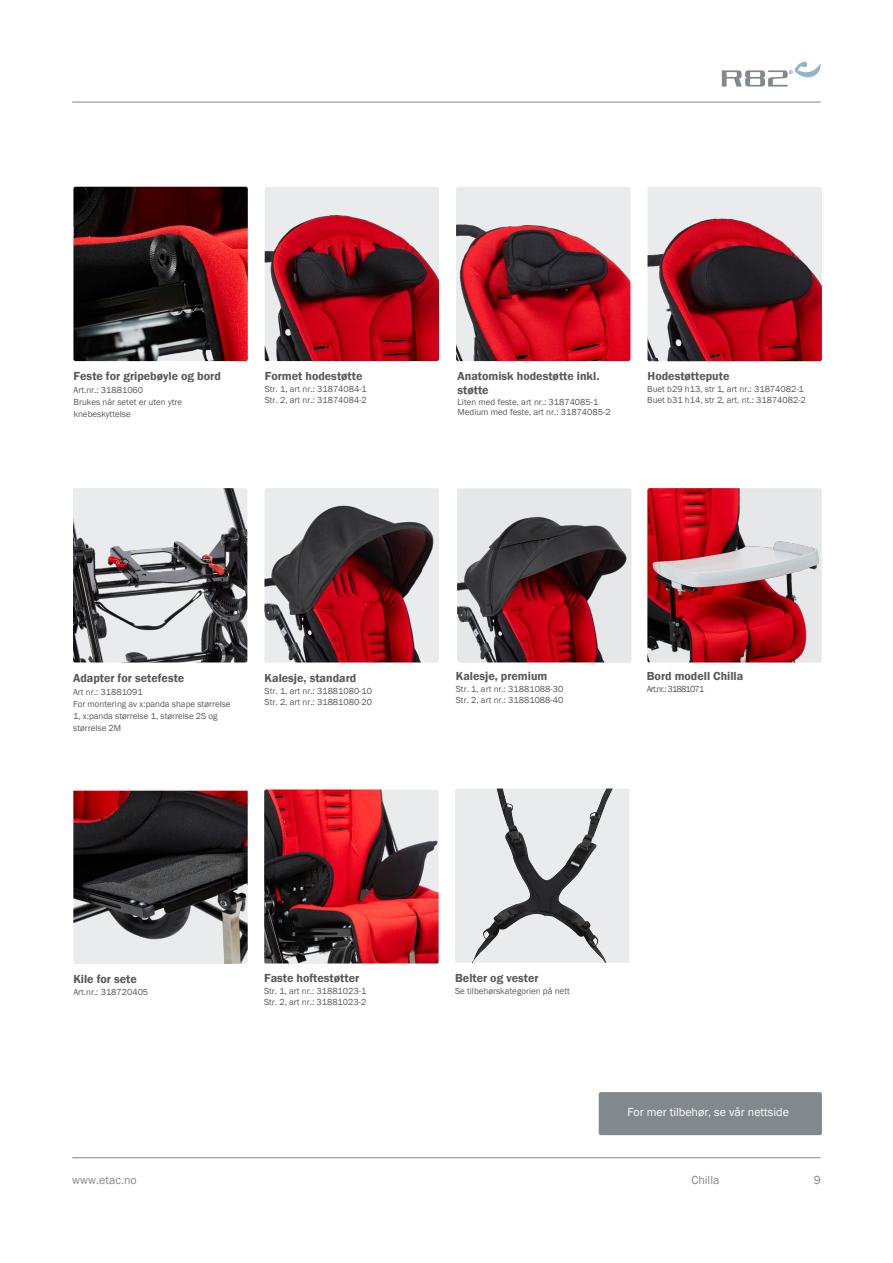
<style>
.page{position:relative;width:893px;height:1263px;background:#fff}
.page>*{position:absolute;margin:0;border:0;box-sizing:border-box;transform-origin:0 0}
._6__Body_-_Facts{font:600 12px/13.5px "Franklin Gothic";color:#57585a}
._6__Header_-_Accessories{font:600 12px "Franklin Gothic";color:#57585a}
._8__Pagina_left_white{font:12px "Franklin Gothic";color:#fff}
.t1{font:12px "Franklin Gothic";color:#83888c}
._6__Body_-_Facts-2{font:9px/12px "Franklin Gothic";color:#57585a}
._6__Header_-_Accessories-2{font:9px/10.8px "Franklin Gothic";color:#57585a}
._6__Body_-_Facts-3{font:9px "Franklin Gothic";letter-spacing:-.085em;color:#57585a}
</style>
<div class="page">
<img style="left:73px;top:791px;width:175px;height:173px">
<img style="left:648px;top:187px;width:174px;height:174px">
<img style="left:456px;top:187px;width:174px;height:174px">
<img style="left:265px;top:187px;width:174px;height:174px">
<img style="left:264px;top:789px;width:175px;height:174px">
<div style="left:455px;top:788px;width:174px;height:175px;background:#eaebec;border-radius:2px"></div>
<img style="left:471px;top:788px;width:136px;height:175px">
<img style="left:647px;top:488px;width:175px;height:174px">
<img style="left:457px;top:488px;width:174px;height:174px">
<img style="left:264px;top:488px;width:175px;height:174px">
<img style="left:73px;top:488px;width:174px;height:174px">
<img style="left:73px;top:187px;width:175px;height:174px">
<hr style="left:72px;top:102px;width:749px;height:1px;background:#83888c">
<hr style="left:72px;top:1157px;width:749px;height:1px;background:#83888c">
<svg style="left:722px;top:62px;width:99px;height:25px"></svg>
<div style="left:599px;top:1092px;width:223px;height:43px;background:#83888c;border-radius:2px"></div>
<p class="_6__Body_-_Facts" style="left:74px;top:369px;width:149px">Feste for gripebøyle og bord</p>
<p class="_6__Body_-_Facts-2" style="left:74px;top:384px;width:110px">Art.nr.: 31881060<br>Brukes når setet er uten ytre knebeskyttelse</p>
<p class="_6__Body_-_Facts" style="left:265px;top:369px;width:99px">Formet hodestøtte</p>
<p class="_6__Body_-_Facts-2" style="left:265px;top:384px;width:104px;line-height:10.8px">Str. 1, art nr.: 31874084-1<br>Str. 2, art nr.: 31874084-2</p>
<p class="_6__Body_-_Facts" style="left:458px;top:370px;width:143px">Anatomisk hodestøtte inkl. støtte</p>
<p class="_6__Body_-_Facts-2" style="left:458px;top:397px;width:155px;line-height:9.9px">Liten med feste, art nr.: 31874085-1<br>Medium med feste, art nr.: 31874085-2</p>
<p class="_6__Body_-_Facts" style="left:648px;top:369px;width:83px">Hodestøttepute</p>
<p class="_6__Body_-_Facts-2" style="left:647px;top:384px;width:160px;line-height:10.8px">Buet b29 h13, str 1, art nr.: 31874082-1<br>Buet b31 h14, str 2, art. nt.: 31874082-2</p>
<p class="_6__Body_-_Facts" style="left:73px;top:671px;width:113px">Adapter for setefeste</p>
<p class="_6__Body_-_Facts-2" style="left:73px;top:686px;width:159px">Art nr.: 31881091<br>For montering av x:panda shape størrelse<br>1, x:panda størrelse 1, størrelse 2S og størrelse 2M</p>
<p class="_6__Header_-_Accessories" style="left:265px;top:670px;width:93px">Kalesje, standard</p>
<p class="_6__Header_-_Accessories-2" style="left:265px;top:686px;width:109px">Str. 1, art nr.: 31881080-10<br>Str. 2, art nr.: 31881080-20</p>
<p class="_6__Header_-_Accessories" style="left:456px;top:669px;width:93px">Kalesje, premium</p>
<p class="_6__Body_-_Facts-2" style="left:456px;top:684px;width:109px;line-height:10.8px">Str. 1, art nr.: 31881088-30<br>Str. 2, art nr.: 31881088-40</p>
<p class="_6__Header_-_Accessories" style="left:647px;top:669px;width:98px">Bord modell Chilla</p>
<p class="_6__Body_-_Facts-3" style="left:647px;top:684px;width:59px">Art.nr.: 31881071</p>
<p class="_6__Header_-_Accessories" style="left:73px;top:971px;width:65px">Kile for sete</p>
<p class="_6__Body_-_Facts-2" style="left:73px;top:986px;width:76px">Art.nr.: 318720405</p>
<p class="_6__Header_-_Accessories" style="left:264px;top:971px;width:97px">Faste hoftestøtter</p>
<p class="_6__Body_-_Facts-2" style="left:264px;top:986px;width:104px;line-height:10.8px">Str. 1, art nr.: 31881023-1<br>Str. 2, art nr.: 31881023-2</p>
<p class="_6__Body_-_Facts" style="left:455px;top:971px;width:85px">Belter og vester</p>
<p class="_6__Body_-_Facts-2" style="left:455px;top:985px;width:116px">Se tilbehørskategorien på nett</p>
<p class="_8__Pagina_left_white" style="left:627px;top:1105px;width:163px">For mer tilbehør, se vår nettside</p>
<h1 class="t1" style="left:72px;top:1173px;width:66px">www.etac.no</h1>
<h1 class="t1" style="left:691px;top:1173px;width:30px">Chilla</h1>
<h1 class="t1" style="left:814px;top:1173px;width:9px">9</h1>
</div>
